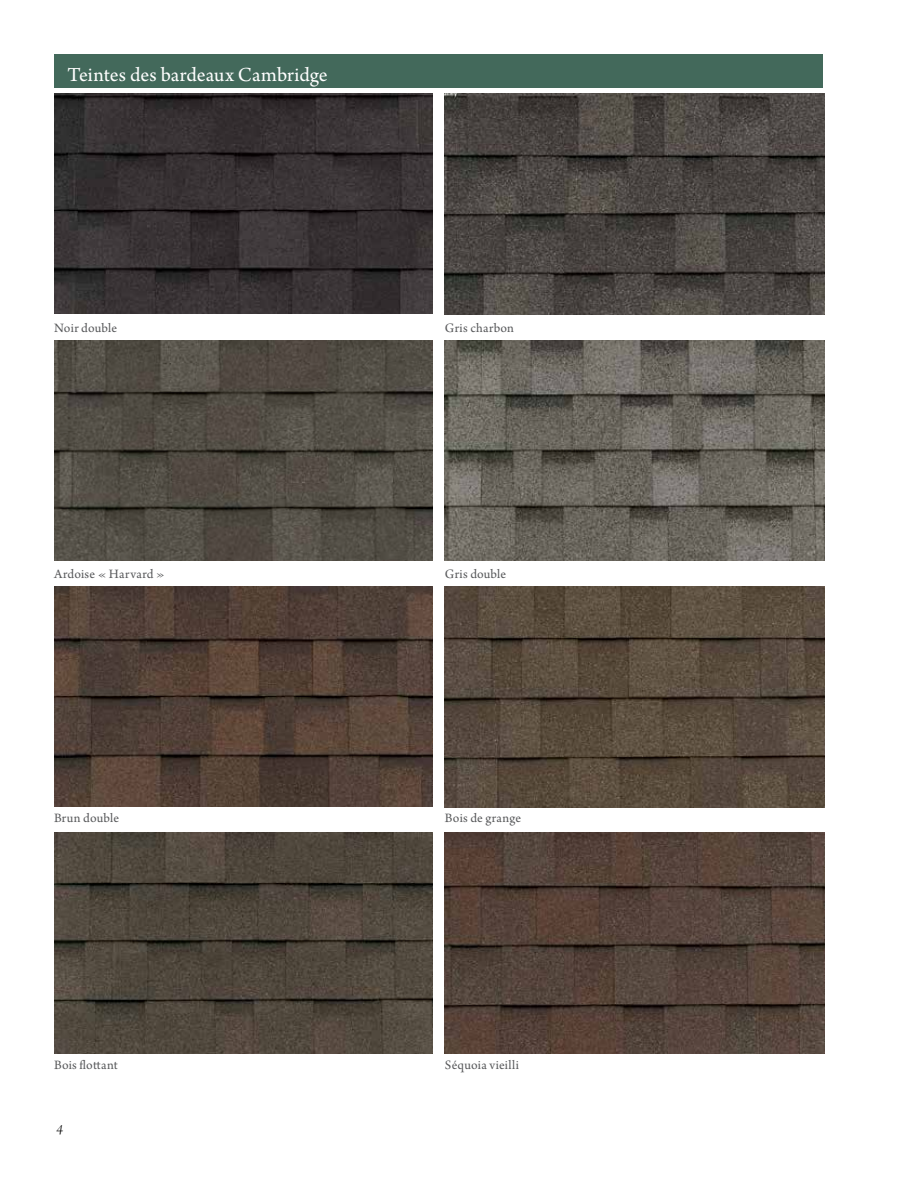
<style>
.page{position:relative;width:905px;height:1188px;background:#fff}
.page>*{position:absolute;margin:0;border:0;box-sizing:border-box;transform-origin:0 0}
.t1{font:21px "Arno Pro";color:#fff}
.t2{font:15px "Arno Pro Light Italic Display";color:#000}
.t3{font:13.5px "Arno Pro";letter-spacing:.015em;color:#58595b}
</style>
<div class="page">
<div style="left:54px;top:54px;width:768px;height:34px;background:#43695b"></div>
<img style="left:54px;top:94px;width:378px;height:220px">
<img style="left:445px;top:94px;width:379px;height:221px">
<img style="left:54px;top:340px;width:378px;height:220px">
<img style="left:445px;top:340px;width:379px;height:221px">
<img style="left:54px;top:586px;width:378px;height:221px">
<img style="left:445px;top:586px;width:379px;height:221px">
<img style="left:54px;top:833px;width:378px;height:220px">
<img style="left:445px;top:833px;width:379px;height:221px">
<h1 class="t1" style="left:68px;top:63px;width:262px">Teintes des bardeaux Cambridge</h1>
<p class="t3" style="left:54px;top:320px;width:65px">Noir double</p>
<p class="t3" style="left:445px;top:320px;width:70px">Gris charbon</p>
<p class="t3" style="left:54px;top:567px;width:112px">Ardoise « Harvard »</p>
<p class="t3" style="left:445px;top:567px;width:63px">Gris double</p>
<p class="t3" style="left:54px;top:811px;width:66px">Brun double</p>
<p class="t3" style="left:445px;top:811px;width:78px">Bois de grange</p>
<p class="t3" style="left:54px;top:1057px;width:65px">Bois flottant</p>
<p class="t3" style="left:445px;top:1057px;width:76px">Séquoia vieilli</p>
<p class="t2" style="left:56px;top:1121px;width:8px">4</p>
</div>
